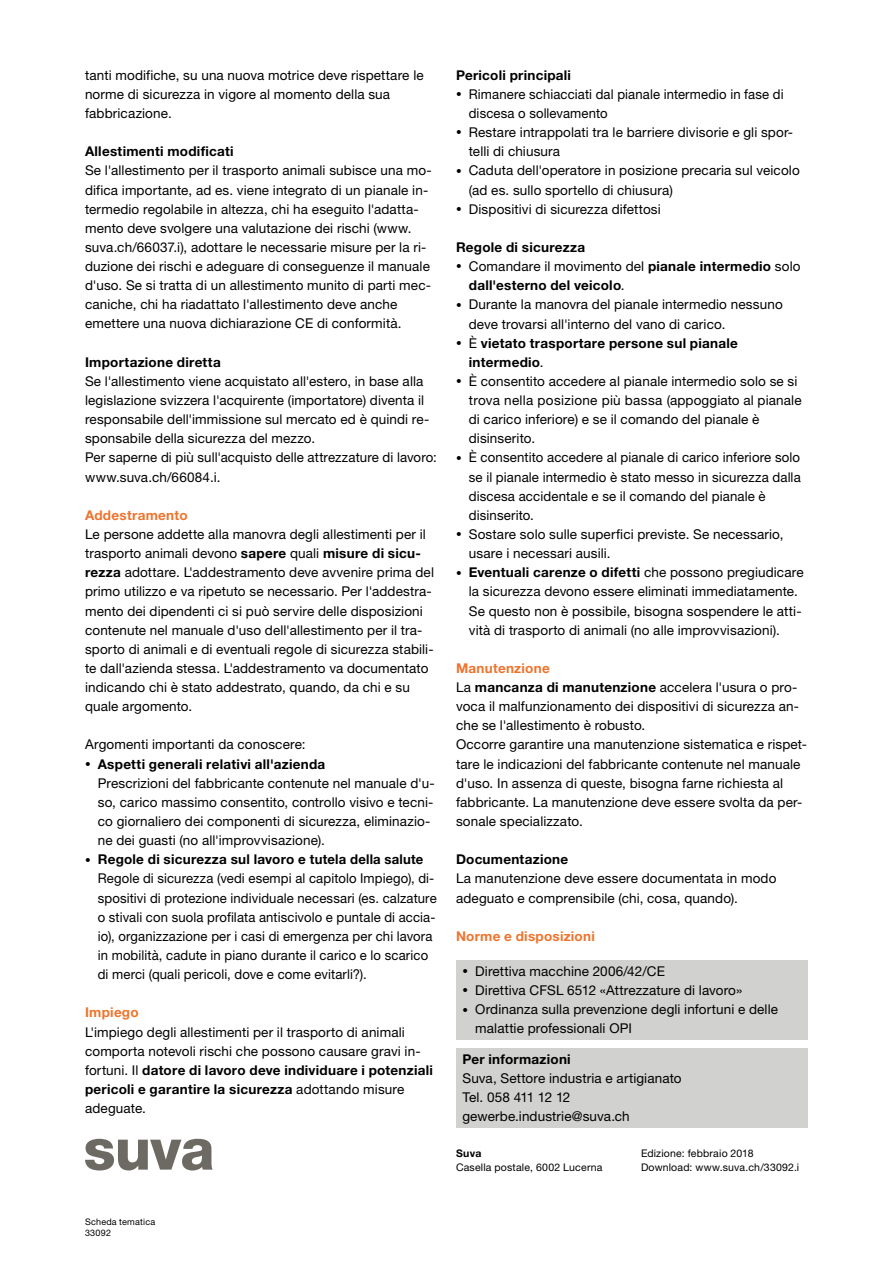
<style>
.page{position:relative;width:893px;height:1263px;background:#fff}
.page>*{position:absolute;margin:0;border:0;box-sizing:border-box;transform-origin:0 0}
.t1{font:13.5px/19.2px "Helvetica Neue LT Std";letter-spacing:.01em;color:#000}
.t2{font:700 13.5px/19.2px "Helvetica Neue LT Std";letter-spacing:.02em;color:#000}
.t3{font:700 13.5px "Helvetica Neue LT Std";letter-spacing:.02em;color:#ee742d}
.t4{font:10.5px/13.8px "Helvetica Neue LT Std";letter-spacing:.02em;color:#000}
.t5{font:700 10.5px "Helvetica Neue LT Std";color:#000}
.t6{font:9px/10.6px "Helvetica Neue LT Std";letter-spacing:.025em;color:#000}
.s1{font-weight:700}
.s2{font-size:11.25px}
.s3{font-weight:400;font-size:11.25px}
.s4{font-weight:400}
.s5{font-weight:700;color:#ee742d}
</style>
<div class="page">
<div style="left:456px;top:960px;width:352px;height:80px;background:#d1d1cf"></div>
<div style="left:456px;top:1048px;width:352px;height:79px;background:#d1d1cf"></div>
<svg style="left:85px;top:1139px;width:128px;height:31px"></svg>
<p class="t1" style="left:85px;top:65px;width:340px">tanti modifiche, su una nuova motrice deve rispettare le norme di sicurezza in vigore al momento della sua fabbricazione.</p>
<p class="t2" style="left:85px;top:142px;width:150px">Allestimenti modificati</p>
<p class="t1" style="left:85px;top:161px;width:348px">Se l'allestimento per il trasporto animali subisce una mo&shy;difica importante, ad es. viene integrato di un pianale in&shy;termedio regolabile in altezza, chi ha eseguito l'adatta&shy;mento deve svolgere una valutazione dei rischi (www. suva.ch/66037.i), adottare le necessarie misure per la ri&shy;duzione dei rischi e adeguare di conseguenze il manuale d'uso. Se si tratta di un allestimento munito di parti mec&shy;caniche, chi ha riadattato l'allestimento deve anche emettere una nuova dichiarazione CE di conformità.</p>
<p class="t2" style="left:85px;top:352px;width:137px">Importazione diretta</p>
<p class="t1" style="left:85px;top:371px;width:353px">Se l'allestimento viene acquistato all'estero, in base alla legislazione svizzera l'acquirente (importatore) diventa il responsabile dell'immissione sul mercato ed è quindi re&shy;sponsabile della sicurezza del mezzo.<br>Per saperne di più sull'acquisto delle attrezzature di lavoro: www.suva.ch/66084.i.</p>
<p class="t3" style="left:85px;top:507px;width:104px">Addestramento</p>
<p class="t1" style="left:85px;top:524px;width:350px">Le persone addette alla manovra degli allestimenti per il trasporto animali devono <span class="s1">sapere</span> quali <span class="s1">misure di sicu&shy;rezza</span> adottare. L'addestramento deve avvenire prima del primo utilizzo e va ripetuto se necessario. Per l'addestra&shy;mento dei dipendenti ci si può servire delle disposizioni contenute nel manuale d'uso dell'allestimento per il tra&shy;sporto di animali e di eventuali regole di sicurezza stabili&shy;te dall'azienda stessa. L'addestramento va documentato indicando chi è stato addestrato, quando, da chi e su quale argomento.</p>
<p class="t1" style="left:85px;top:735px;width:222px">Argomenti importanti da conoscere:</p>
<p class="t1" style="left:98px;top:754px;width:338px;text-indent:-13px"><span class="s2">•</span> <span class="s1">Aspetti generali relativi all'azienda<br></span>Prescrizioni del fabbricante contenute nel manuale d'u&shy;so, carico massimo consentito, controllo visivo e tecni&shy;co giornaliero dei componenti di sicurezza, eliminazio&shy;ne dei guasti (no all'improvvisazione).</p>
<p class="t1" style="left:98px;top:850px;width:340px;text-indent:-13px"><span class="s2">•</span> <span class="s1">Regole di sicurezza sul lavoro e tutela della salute </span>Regole di sicurezza (vedi esempi al capitolo Impiego), di&shy;spositivi di protezione individuale necessari (es. calzature o stivali con suola profilata antiscivolo e puntale di accia&shy;io), organizzazione per i casi di emergenza per chi lavora in mobilità, cadute in piano durante il carico e lo scarico di merci (quali pericoli, dove e come evitarli?).</p>
<p class="t3" style="left:85px;top:1004px;width:55px">Impiego</p>
<p class="t1" style="left:85px;top:1022px;width:349px">L'impiego degli allestimenti per il trasporto di animali comporta notevoli rischi che possono causare gravi in&shy;fortuni. Il <span class="s1">datore di lavoro deve individuare i potenziali pericoli e garantire la sicurezza</span> adottando misure adeguate.</p>
<p class="t6" style="left:85px;top:1216px;width:72px">Scheda tematica<br>33092</p>
<p class="t2" style="left:456px;top:65px;width:117px">Pericoli principali</p>
<p class="t1" style="left:469px;top:84px;width:316px;text-indent:-13px"><span class="s2">•</span> Rimanere schiacciati dal pianale intermedio in fase di discesa o sollevamento</p>
<p class="t1" style="left:469px;top:123px;width:326px;text-indent:-13px"><span class="s2">•</span> Restare intrappolati tra le barriere divisorie e gli spor&shy;telli di chiusura</p>
<p class="t1" style="left:469px;top:161px;width:332px;text-indent:-13px"><span class="s2">•</span> Caduta dell'operatore in posizione precaria sul veicolo (ad es. sullo sportello di chiusura)</p>
<p class="t1" style="left:456px;top:199px;width:206px"><span class="s2">•</span> Dispositivi di sicurezza difettosi</p>
<p class="t2" style="left:456px;top:237px;width:131px">Regole di sicurezza</p>
<p class="t2" style="left:469px;top:256px;width:333px;text-indent:-13px"><span class="s3">•</span> <span class="s4">Comandare il movimento del</span> pianale intermedio <span class="s4">solo </span>dall'esterno del veicolo<span class="s4">.</span></p>
<p class="t1" style="left:469px;top:295px;width:315px;text-indent:-13px"><span class="s2">•</span> Durante la manovra del pianale intermedio nessuno deve trovarsi all'interno del vano di carico.</p>
<p class="t2" style="left:469px;top:333px;width:271px;text-indent:-13px"><span class="s3">•</span> <span class="s4">È</span> vietato trasportare persone sul pianale intermedio<span class="s4">.</span></p>
<p class="t1" style="left:469px;top:371px;width:334px;text-indent:-13px"><span class="s2">•</span> È consentito accedere al pianale intermedio solo se si trova nella posizione più bassa (appoggiato al pianale di carico inferiore) e se il comando del pianale è disinserito.</p>
<p class="t1" style="left:469px;top:448px;width:333px;text-indent:-13px"><span class="s2">•</span> È consentito accedere al pianale di carico inferiore solo se il pianale intermedio è stato messo in sicurezza dalla discesa accidentale e se il comando del pianale è disinserito.</p>
<p class="t1" style="left:469px;top:524px;width:316px;text-indent:-13px"><span class="s2">•</span> Sostare solo sulle superfici previste. Se necessario, usare i necessari ausili.</p>
<p class="t1" style="left:469px;top:563px;width:336px;text-indent:-13px"><span class="s2">•</span> <span class="s1">Eventuali carenze o difetti</span> che possono pregiudicare la sicurezza devono essere eliminati immediatamente.<br>Se questo non è possibile, bisogna sospendere le atti&shy;vità di trasporto di animali (no alle improvvisazioni).</p>
<p class="t1" style="left:456px;top:658px;width:352px"><span class="s5">Manutenzione<br></span>La <span class="s1">mancanza di manutenzione</span> accelera l'usura o pro&shy;voca il malfunzionamento dei dispositivi di sicurezza an&shy;che se l'allestimento è robusto.<br>Occorre garantire una manutenzione sistematica e rispet&shy;tare le indicazioni del fabbricante contenute nel manuale d'uso. In assenza di queste, bisogna farne richiesta al fabbricante. La manutenzione deve essere svolta da per&shy;sonale specializzato.</p>
<p class="t2" style="left:456px;top:849px;width:114px">Documentazione</p>
<p class="t1" style="left:456px;top:869px;width:322px">La manutenzione deve essere documentata in modo adeguato e comprensibile (chi, cosa, quando).</p>
<p class="t3" style="left:456px;top:928px;width:140px">Norme e disposizioni</p>
<p class="t1" style="left:462px;top:961px;width:204px"><span class="s2">•</span> Direttiva macchine 2006/42/CE</p>
<p class="t1" style="left:462px;top:980px;width:281px"><span class="s2">•</span> Direttiva CFSL 6512 «Attrezzature di lavoro»</p>
<p class="t1" style="left:475px;top:1000px;width:304px;text-indent:-13px"><span class="s2">•</span> Ordinanza sulla prevenzione degli infortuni e delle malattie professionali OPI</p>
<p class="t2" style="left:462px;top:1049px;width:110px">Per informazioni</p>
<p class="t1" style="left:462px;top:1068px;width:221px">Suva, Settore industria e artigianato<br>Tel. 058 411 12 12 gewerbe.industrie@suva.ch</p>
<p class="t5" style="left:456px;top:1146px;width:27px">Suva</p>
<p class="t4" style="left:456px;top:1160px;width:148px">Casella postale, 6002 Lucerna</p>
<p class="t4" style="left:641px;top:1146px;width:160px">Edizione: febbraio 2018<br>Download: www.suva.ch/33092.i</p>
</div>
